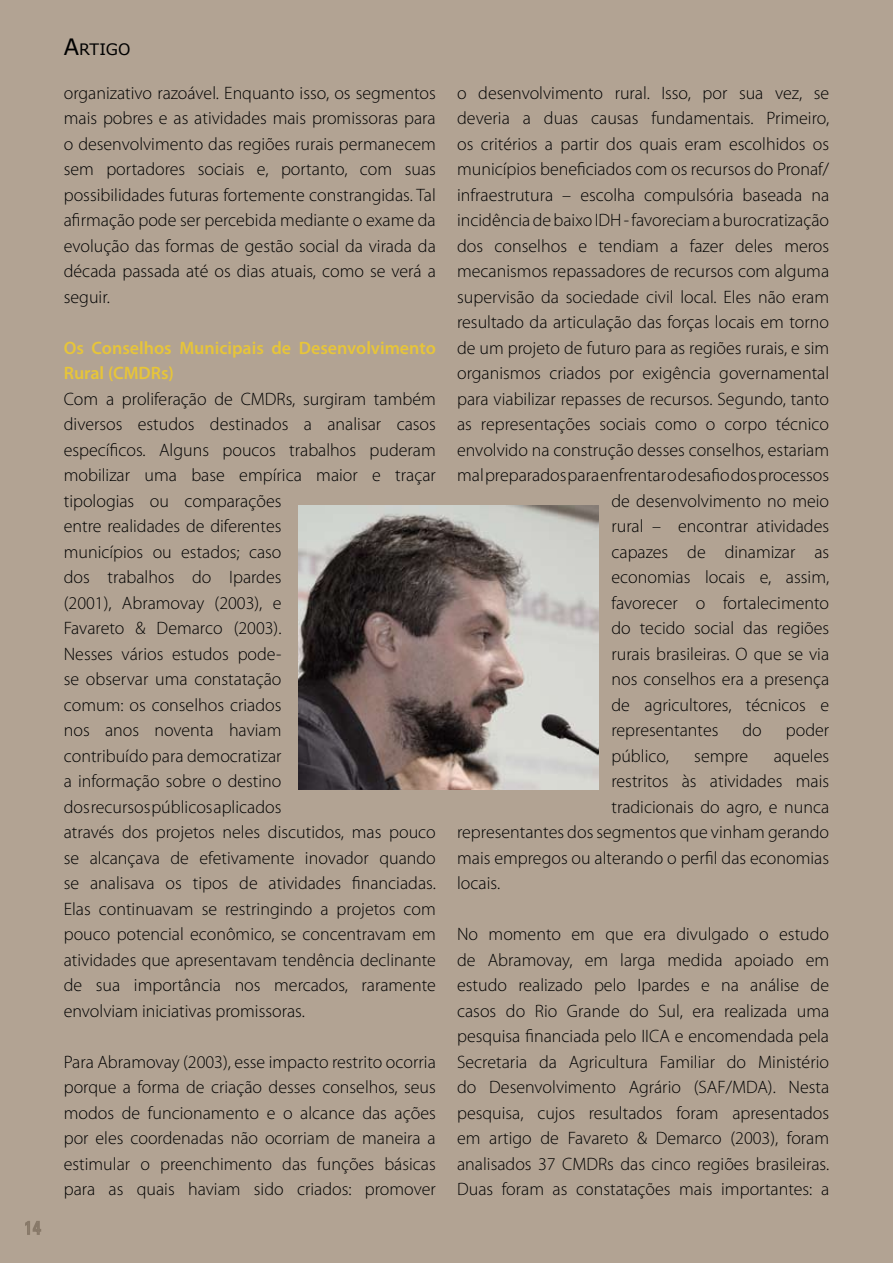
<style>
.page{position:relative;width:893px;height:1263px;background:#b2a393}
.page>*{position:absolute;margin:0;border:0;box-sizing:border-box;transform-origin:0 0}
.t1{font:300 18px/25.5px "Myriad Pro";color:#000;text-align:justify}
.t2{font:600 18px/25.5px "Myriad Pro";color:#e7c539}
.t3{font:15.75px "Verdana";color:#000}
.s1{font-size:22.5px}
</style>
<div class="page">
<img style="left:299px;top:506px;width:300px;height:284px">
<p class="t3" style="left:64px;top:40px;width:68px"><span class="s1">A</span>rtigo</p>
<p class="t1" style="left:64px;top:80px;width:374px">organizativo razoável. Enquanto isso, os segmentos mais pobres e as atividades mais promissoras para o desenvolvimento das regiões rurais permanecem sem portadores sociais e, portanto, com suas possibilidades futuras fortemente constrangidas. Tal afirmação pode ser percebida mediante o exame da evolução das formas de gestão social da virada da década passada até os dias atuais, como se verá a seguir.</p>
<p class="t2" style="left:64px;top:334px;width:374px">Os Conselhos Municipais de Desenvolvimento<br>Rural (CMDRs)</p>
<p class="t1" style="left:64px;top:386px;width:374px;text-align:left">Com a proliferação de CMDRs, surgiram também diversos estudos destinados a analisar casos específicos. Alguns poucos trabalhos puderam mobilizar uma base empírica maior e traçar tipologias ou comparações<br>entre realidades de diferentes<br>municípios ou estados; caso<br>dos trabalhos do Ipardes<br>(2001), Abramovay (2003), e<br>Favareto &amp; Demarco (2003).<br>Nesses vários estudos pode-<br>se observar uma constatação<br>comum: os conselhos criados<br>nos anos noventa haviam<br>contribuído para democratizar<br>a informação sobre o destino<br>dos recursos públicos aplicados<br>através dos projetos neles discutidos, mas pouco se alcançava de efetivamente inovador quando se analisava os tipos de atividades financiadas.<br>Elas continuavam se restringindo a projetos com pouco potencial econômico, se concentravam em atividades que apresentavam tendência declinante de sua importância nos mercados, raramente envolviam iniciativas promissoras.</p>
<p class="t1" style="left:64px;top:1049px;width:374px">Para Abramovay (2003), esse impacto restrito ocorria porque a forma de criação desses conselhos, seus modos de funcionamento e o alcance das ações por eles coordenadas não ocorriam de maneira a estimular o preenchimento das funções básicas para as quais haviam sido criados: promover</p>
<p class="t1" style="left:457px;top:80px;width:374px">o desenvolvimento rural. Isso, por sua vez, se</p>
<p class="t1" style="left:457px;top:105px;width:374px">deveria a duas causas fundamentais. Primeiro,</p>
<p class="t1" style="left:457px;top:131px;width:373px">os critérios a partir dos quais eram escolhidos os</p>
<p class="t1" style="left:457px;top:156px;width:374px">municípios beneficiados com os recursos do Pronaf/</p>
<p class="t1" style="left:457px;top:182px;width:374px">infraestrutura – escolha compulsória baseada na</p>
<p class="t1" style="left:457px;top:207px;width:374px">incidência de baixo IDH - favoreciam a burocratização</p>
<p class="t1" style="left:457px;top:233px;width:374px">dos conselhos e tendiam a fazer deles meros</p>
<p class="t1" style="left:457px;top:258px;width:374px">mecanismos repassadores de recursos com alguma</p>
<p class="t1" style="left:457px;top:284px;width:374px">supervisão da sociedade civil local. Eles não eram</p>
<p class="t1" style="left:457px;top:309px;width:374px">resultado da articulação das forças locais em torno</p>
<p class="t1" style="left:457px;top:335px;width:374px">de um projeto de futuro para as regiões rurais, e sim</p>
<p class="t1" style="left:457px;top:360px;width:374px">organismos criados por exigência governamental</p>
<p class="t1" style="left:457px;top:386px;width:374px">para viabilizar repasses de recursos. Segundo, tanto</p>
<p class="t1" style="left:457px;top:411px;width:374px">as representações sociais como o corpo técnico</p>
<p class="t1" style="left:457px;top:437px;width:374px">envolvido na construção desses conselhos, estariam</p>
<p class="t1" style="left:457px;top:462px;width:374px">mal preparados para enfrentar o desafio dos processos</p>
<p class="t1" style="left:611px;top:488px;width:219px">de desenvolvimento no meio</p>
<p class="t1" style="left:611px;top:513px;width:219px">rural – encontrar atividades</p>
<p class="t1" style="left:611px;top:539px;width:219px">capazes de dinamizar as</p>
<p class="t1" style="left:611px;top:564px;width:219px">economias locais e, assim,</p>
<p class="t1" style="left:611px;top:590px;width:219px">favorecer o fortalecimento</p>
<p class="t1" style="left:611px;top:615px;width:219px">do tecido social das regiões</p>
<p class="t1" style="left:611px;top:641px;width:219px">rurais brasileiras. O que se via</p>
<p class="t1" style="left:611px;top:666px;width:219px">nos conselhos era a presença</p>
<p class="t1" style="left:611px;top:692px;width:219px">de agricultores, técnicos e</p>
<p class="t1" style="left:611px;top:717px;width:108px">representantes</p>
<p class="t1" style="left:742px;top:717px;width:21px">do</p>
<p class="t1" style="left:786px;top:717px;width:45px">poder</p>
<p class="t1" style="left:611px;top:743px;width:59px">público,</p>
<p class="t1" style="left:694px;top:743px;width:55px">sempre</p>
<p class="t1" style="left:774px;top:743px;width:57px">aqueles</p>
<p class="t1" style="left:611px;top:768px;width:219px">restritos às atividades mais</p>
<p class="t1" style="left:611px;top:794px;width:219px">tradicionais do agro, e nunca</p>
<p class="t1" style="left:457px;top:819px;width:374px">representantes dos segmentos que vinham gerando</p>
<p class="t1" style="left:457px;top:845px;width:374px">mais empregos ou alterando o perfil das economias</p>
<p class="t1" style="left:457px;top:870px;width:45px">locais.</p>
<p class="t1" style="left:457px;top:921px;width:374px">No momento em que era divulgado o estudo de Abramovay, em larga medida apoiado em estudo realizado pelo Ipardes e na análise de casos do Rio Grande do Sul, era realizada uma pesquisa financiada pelo IICA e encomendada pela Secretaria da Agricultura Familiar do Ministério do Desenvolvimento Agrário (SAF/MDA). Nesta pesquisa, cujos resultados foram apresentados em artigo de Favareto &amp; Demarco (2003), foram analisados 37 CMDRs das cinco regiões brasileiras.<br>Duas foram as constatações mais importantes: a</p>
</div>
